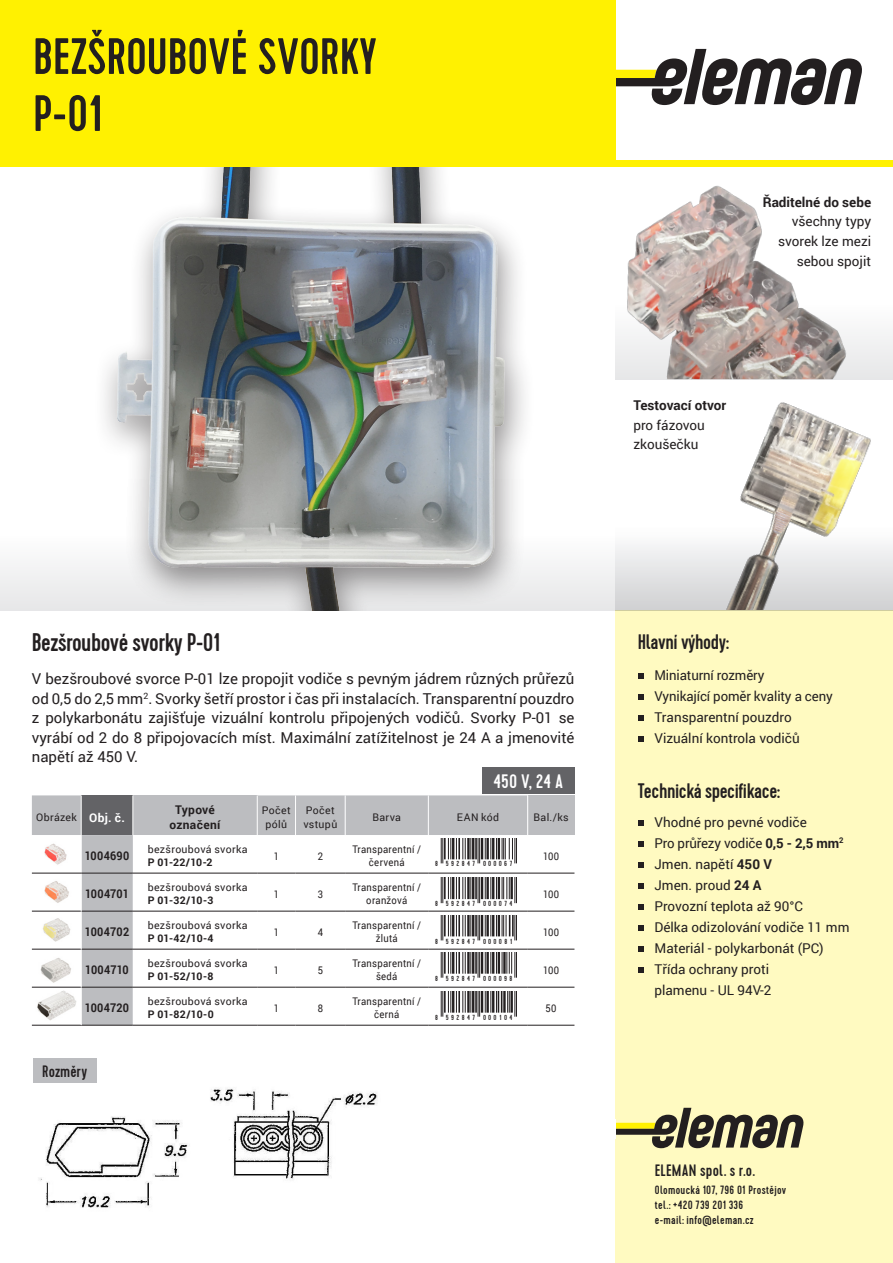
<style>
.page{position:relative;width:893px;height:1263px;background:#fff}
.page>*{position:absolute;margin:0;border:0;box-sizing:border-box;transform-origin:0 0}
.t1{font:500 51px "Cervo";color:#231f20}
.t2{font:500 25.5px "Cervo";letter-spacing:-.02em;color:#231f20}
.t3{font:500 21px "Cervo";letter-spacing:-.02em;color:#231f20}
.t4{font:500 19.5px "Cervo";color:#fff}
.popis_vzduch{font:500 16.5px "Cervo";letter-spacing:.01em;color:#231f20}
.t5{font:15px/19.5px "Roboto";color:#231f20;text-align:justify}
.Styl_odstavce1{font:13.5px "Roboto";color:#231f20}
.Styl_odstavce1-2{font:700 13.5px "Roboto";color:#231f20}
.popis_vzduch-2{font:500 12px "Cervo";letter-spacing:.025em;color:#231f20}
.t6{font:700 12px "Roboto";letter-spacing:.025em;color:#231f20;scale:.9 1}
.t7{font:700 12px "Roboto";letter-spacing:.025em;color:#231f20}
.t8{font:700 12px "Roboto";color:#fff}
.t9{font:10.5px "Roboto";letter-spacing:.03em;color:#231f20}
.t10{font:10.5px/13.5px "Roboto";letter-spacing:.03em;color:#231f20;text-align:center;scale:.9 1}
.t11{font:700 10.5px "Roboto";letter-spacing:.005em;color:#231f20}
.t12{font:500 7.35px "Cervo";letter-spacing:.32em;color:#231f20}
.s1{font-weight:700}
</style>
<div class="page">
<img style="left:754px;top:402px;width:117px;height:60px">
<img style="left:104px;top:167px;width:421px;height:312px">
<img style="left:635px;top:185px;width:127px;height:63px">
<svg style="left:615px;top:49px;width:247px;height:56px"></svg>
<div style="left:615px;top:610px;width:278px;height:653px;background:#fffac1"></div>
<div style="left:0;top:0;width:615px;height:167px;background:#fff101"></div>
<svg style="left:616px;top:1108px;width:188px;height:40px"></svg>
<div style="left:547px;top:1119px;width:69px;height:20px;background:#fff"></div>
<div style="left:0;top:160px;width:893px;height:7px;background:#fff101"></div>
<svg style="left:0;top:479px;width:615px;height:131px"></svg>
<svg style="left:615px;top:248px;width:278px;height:131px"></svg>
<hr style="left:32px;top:1025px;width:49px;height:1px;background:#231f20">
<hr style="left:81px;top:1025px;width:52px;height:1px;background:#231f20">
<hr style="left:133px;top:1025px;width:124px;height:1px;background:#231f20">
<hr style="left:257px;top:1025px;width:39px;height:1px;background:#231f20">
<hr style="left:296px;top:1025px;width:49px;height:1px;background:#231f20">
<hr style="left:345px;top:1025px;width:83px;height:1px;background:#231f20">
<hr style="left:428px;top:1025px;width:100px;height:1px;background:#231f20">
<hr style="left:528px;top:1025px;width:46px;height:1px;background:#231f20">
<svg style="left:638px;top:673px;width:5px;height:6px"></svg>
<svg style="left:638px;top:694px;width:5px;height:6px"></svg>
<svg style="left:638px;top:715px;width:5px;height:6px"></svg>
<svg style="left:638px;top:736px;width:5px;height:6px"></svg>
<svg style="left:638px;top:820px;width:5px;height:6px"></svg>
<svg style="left:638px;top:841px;width:5px;height:6px"></svg>
<svg style="left:638px;top:862px;width:5px;height:6px"></svg>
<svg style="left:638px;top:883px;width:5px;height:6px"></svg>
<svg style="left:638px;top:904px;width:5px;height:6px"></svg>
<svg style="left:638px;top:925px;width:5px;height:6px"></svg>
<svg style="left:638px;top:946px;width:5px;height:6px"></svg>
<svg style="left:638px;top:967px;width:5px;height:6px"></svg>
<svg style="left:615px;top:462px;width:278px;height:148px"></svg>
<svg style="left:32px;top:795px;width:542px;height:230px"></svg>
<div style="left:482px;top:768px;width:92px;height:26px;background:#636366"></div>
<div style="left:33px;top:1058px;width:63px;height:25px;background:#bcbdc0"></div>
<img style="left:210px;top:1088px;width:168px;height:92px">
<img style="left:39px;top:1116px;width:149px;height:92px">
<img style="left:32px;top:875px;width:48px;height:32px">
<img style="left:32px;top:914px;width:48px;height:32px">
<img style="left:32px;top:953px;width:48px;height:32px">
<img style="left:32px;top:990px;width:48px;height:32px">
<p class="t1" style="left:33px;top:26px;width:345px">BEZŠROUBOVÉ SVORKY</p>
<p class="t1" style="left:33px;top:83px;width:71px">P-01</p>
<p class="Styl_odstavce1-2" style="left:763px;top:193px;width:110px">Řaditelné do sebe</p>
<p class="Styl_odstavce1" style="left:792px;top:212px;width:81px">všechny typy</p>
<p class="Styl_odstavce1" style="left:778px;top:232px;width:95px">svorek lze mezi</p>
<p class="Styl_odstavce1" style="left:797px;top:251px;width:76px">sebou spojit</p>
<p class="Styl_odstavce1-2" style="left:633px;top:396px;width:94px">Testovací otvor</p>
<p class="Styl_odstavce1" style="left:633px;top:415px;width:73px">pro fázovou</p>
<p class="Styl_odstavce1" style="left:633px;top:435px;width:67px">zkoušečku</p>
<p class="t2" style="left:32px;top:627px;width:190px">Bezšroubové svorky P-01</p>
<p class="t5" style="left:32px;top:668px;width:544px">V bezšroubové svorce P-01 lze propojit vodiče s pevným jádrem různých průřezů od 0,5 do 2,5 mm<sup>2</sup>. Svorky šetří prostor i čas při instalacích. Transparentní pouzdro z polykarbonátu zajišťuje vizuální kontrolu připojených vodičů. Svorky P-01 se vyrábí od 2 do 8 připojovacích míst. Maximální zatížitelnost je 24 A a jmenovité napětí až 450 V.</p>
<p class="t9" style="left:36px;top:810px;width:42px">Obrázek</p>
<p class="t8" style="left:89px;top:809px;width:37px">Obj. č.</p>
<p class="t6" style="left:85px;top:848px;width:51px">1004690</p>
<p class="t6" style="left:85px;top:886px;width:50px">1004701</p>
<p class="t6" style="left:85px;top:924px;width:51px">1004702</p>
<p class="t6" style="left:85px;top:962px;width:50px">1004710</p>
<p class="t6" style="left:85px;top:1000px;width:51px">1004720</p>
<p class="popis_vzduch" style="left:42px;top:1061px;width:46px">Rozměry</p>
<p class="t4" style="left:493px;top:769px;width:71px">450 V, 24 A</p>
<p class="t7" style="left:175px;top:801px;width:41px">Typové</p>
<p class="t7" style="left:170px;top:816px;width:52px">označení</p>
<p class="t9" style="left:262px;top:803px;width:30px">Počet</p>
<p class="t9" style="left:266px;top:816px;width:23px">pólů</p>
<p class="t9" style="left:306px;top:803px;width:30px">Počet</p>
<p class="t9" style="left:303px;top:816px;width:35px">vstupů</p>
<p class="t9" style="left:372px;top:810px;width:30px">Barva</p>
<p class="t9" style="left:457px;top:810px;width:44px">EAN kód</p>
<p class="t9" style="left:534px;top:810px;width:37px">Bal./ks</p>
<p class="t9" style="left:148px;top:842px;width:101px">bezšroubová svorka</p>
<p class="t11" style="left:148px;top:855px;width:66px">P 01-22/10-2</p>
<p class="t9" style="left:148px;top:880px;width:101px">bezšroubová svorka</p>
<p class="t11" style="left:148px;top:893px;width:67px">P 01-32/10-3</p>
<p class="t9" style="left:148px;top:918px;width:101px">bezšroubová svorka</p>
<p class="t11" style="left:148px;top:931px;width:67px">P 01-42/10-4</p>
<p class="t9" style="left:148px;top:956px;width:101px">bezšroubová svorka</p>
<p class="t11" style="left:148px;top:969px;width:67px">P 01-52/10-8</p>
<p class="t9" style="left:148px;top:994px;width:101px">bezšroubová svorka</p>
<p class="t11" style="left:148px;top:1007px;width:67px">P 01-82/10-0</p>
<p class="t10" style="left:274px;top:849px;width:7px">1</p>
<p class="t10" style="left:318px;top:849px;width:7px">2</p>
<p class="t10" style="left:352px;top:842px;width:78px">Transparentní / červená</p>
<p class="t10" style="left:543px;top:849px;width:19px">100</p>
<p class="t12" style="left:435px;top:860px;width:79px">8 592847 000067</p>
<p class="t12" style="left:435px;top:899px;width:79px">8 592847 000074</p>
<p class="t12" style="left:435px;top:937px;width:78px">8 592847 000081</p>
<p class="t12" style="left:435px;top:974px;width:79px">8 592847 000098</p>
<p class="t12" style="left:435px;top:1013px;width:79px">8 592847 000104</p>
<p class="t10" style="left:274px;top:887px;width:7px">1</p>
<p class="t10" style="left:318px;top:887px;width:7px">3</p>
<p class="t10" style="left:352px;top:880px;width:78px">Transparentní / oranžová</p>
<p class="t10" style="left:543px;top:887px;width:19px">100</p>
<p class="t10" style="left:352px;top:918px;width:78px">Transparentní /</p>
<p class="t10" style="left:376px;top:931px;width:26px">žlutá</p>
<p class="t10" style="left:274px;top:925px;width:7px">1</p>
<p class="t10" style="left:318px;top:925px;width:7px">4</p>
<p class="t10" style="left:543px;top:925px;width:19px">100</p>
<p class="t10" style="left:352px;top:956px;width:78px">Transparentní /</p>
<p class="t10" style="left:376px;top:969px;width:25px">šedá</p>
<p class="t10" style="left:543px;top:963px;width:19px">100</p>
<p class="t10" style="left:274px;top:963px;width:7px">1</p>
<p class="t10" style="left:318px;top:963px;width:7px">5</p>
<p class="t10" style="left:352px;top:994px;width:78px">Transparentní /</p>
<p class="t10" style="left:374px;top:1007px;width:30px">černá</p>
<p class="t10" style="left:274px;top:1001px;width:7px">1</p>
<p class="t10" style="left:318px;top:1001px;width:7px">8</p>
<p class="t10" style="left:546px;top:1001px;width:14px">50</p>
<p class="t3" style="left:638px;top:630px;width:93px">Hlavní výhody:</p>
<p class="Styl_odstavce1" style="left:654px;top:665px;width:111px">Miniaturní rozměry</p>
<p class="Styl_odstavce1" style="left:654px;top:686px;width:180px">Vynikající poměr kvality a ceny</p>
<p class="Styl_odstavce1" style="left:654px;top:707px;width:139px">Transparentní pouzdro</p>
<p class="Styl_odstavce1" style="left:654px;top:728px;width:147px">Vizuální kontrola vodičů</p>
<p class="t3" style="left:638px;top:779px;width:144px">Technická specifikace:</p>
<p class="Styl_odstavce1" style="left:654px;top:812px;width:154px">Vhodné pro pevné vodiče</p>
<p class="Styl_odstavce1" style="left:654px;top:833px;width:190px">Pro průřezy vodiče <span class="s1">0,5 - 2,5 mm</span><sup>2</sup></p>
<p class="Styl_odstavce1" style="left:654px;top:854px;width:119px">Jmen. napětí <span class="s1">450 V</span></p>
<p class="Styl_odstavce1" style="left:654px;top:875px;width:109px">Jmen. proud <span class="s1">24 A</span></p>
<p class="Styl_odstavce1" style="left:654px;top:896px;width:150px">Provozní teplota až 90°C</p>
<p class="Styl_odstavce1" style="left:654px;top:917px;width:197px">Délka odizolování vodiče 11 mm</p>
<p class="Styl_odstavce1" style="left:654px;top:938px;width:171px">Materiál - polykarbonát (PC)</p>
<p class="Styl_odstavce1" style="left:654px;top:959px;width:116px">Třída ochrany proti</p>
<p class="Styl_odstavce1" style="left:654px;top:980px;width:118px">plamenu - UL 94V-2</p>
<p class="popis_vzduch" style="left:655px;top:1161px;width:102px">ELEMAN spol. s r.o.</p>
<p class="popis_vzduch-2" style="left:655px;top:1183px;width:133px">Olomoucká 107, 796 01 Prostějov</p>
<p class="popis_vzduch-2" style="left:655px;top:1198px;width:90px">tel.: +420 739 201 336</p>
<p class="popis_vzduch-2" style="left:655px;top:1213px;width:100px">e-mail: info@eleman.cz</p>
</div>
